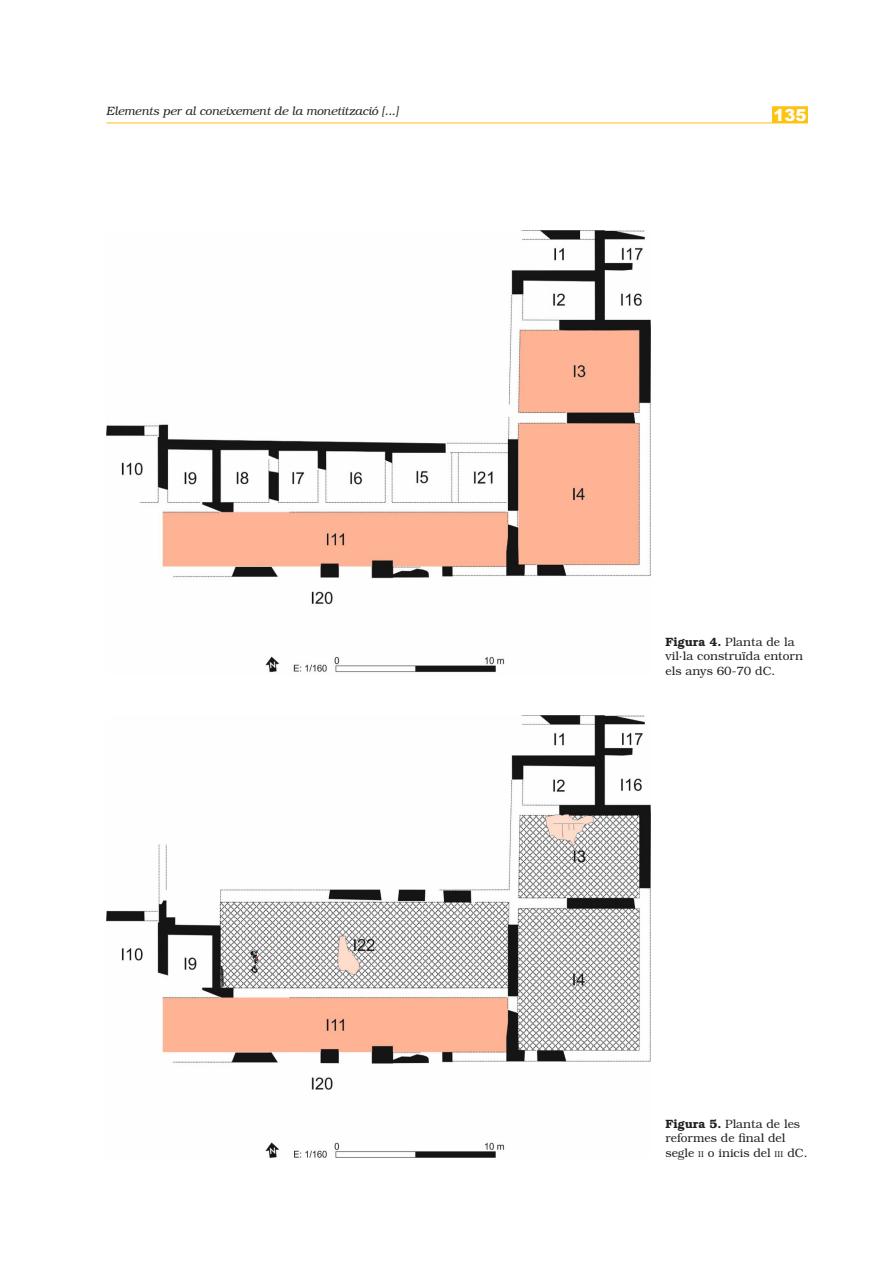
<style>
.page{position:relative;width:893px;height:1263px;background:#fff}
.page>*{position:absolute;margin:0;border:0;box-sizing:border-box;transform-origin:0 0}
.t1{font:900 16.5px "Arial";color:#fff}
.peu-foto{font:300 12px/14.4px "Bookman Std";color:#231f20}
.t2{font:italic 300 12px "Bookman Std";color:#231f20}
.s1{font-weight:600}
.s2{font-size:8.4px}
</style>
<div class="page">
<hr style="left:106px;top:123px;width:702px;height:1px;background:#fec210">
<div style="left:773px;top:107px;width:34px;height:15px;background:#fec210"></div>
<div style="left:772px;top:106px;width:36px;height:17px;border:2px solid #fec210"></div>
<img style="left:106px;top:231px;width:545px;height:442px">
<img style="left:106px;top:716px;width:545px;height:441px">
<p class="t2" style="left:106px;top:104px;width:294px">Elements per al coneixement de la monetització [...]</p>
<h1 class="t1" style="left:773px;top:103px;width:34px">135</h1>
<p class="peu-foto" style="left:665px;top:635px;width:139px"><span class="s1">Figura 4.</span> Planta de la vil·la construïda entorn els anys 60-70 dC.</p>
<p class="peu-foto" style="left:665px;top:1117px;width:144px"><span class="s1">Figura 5.</span> Planta de les reformes de final del segle <span class="s2">ii</span> o inicis del <span class="s2">iii</span> dC.</p>
</div>
